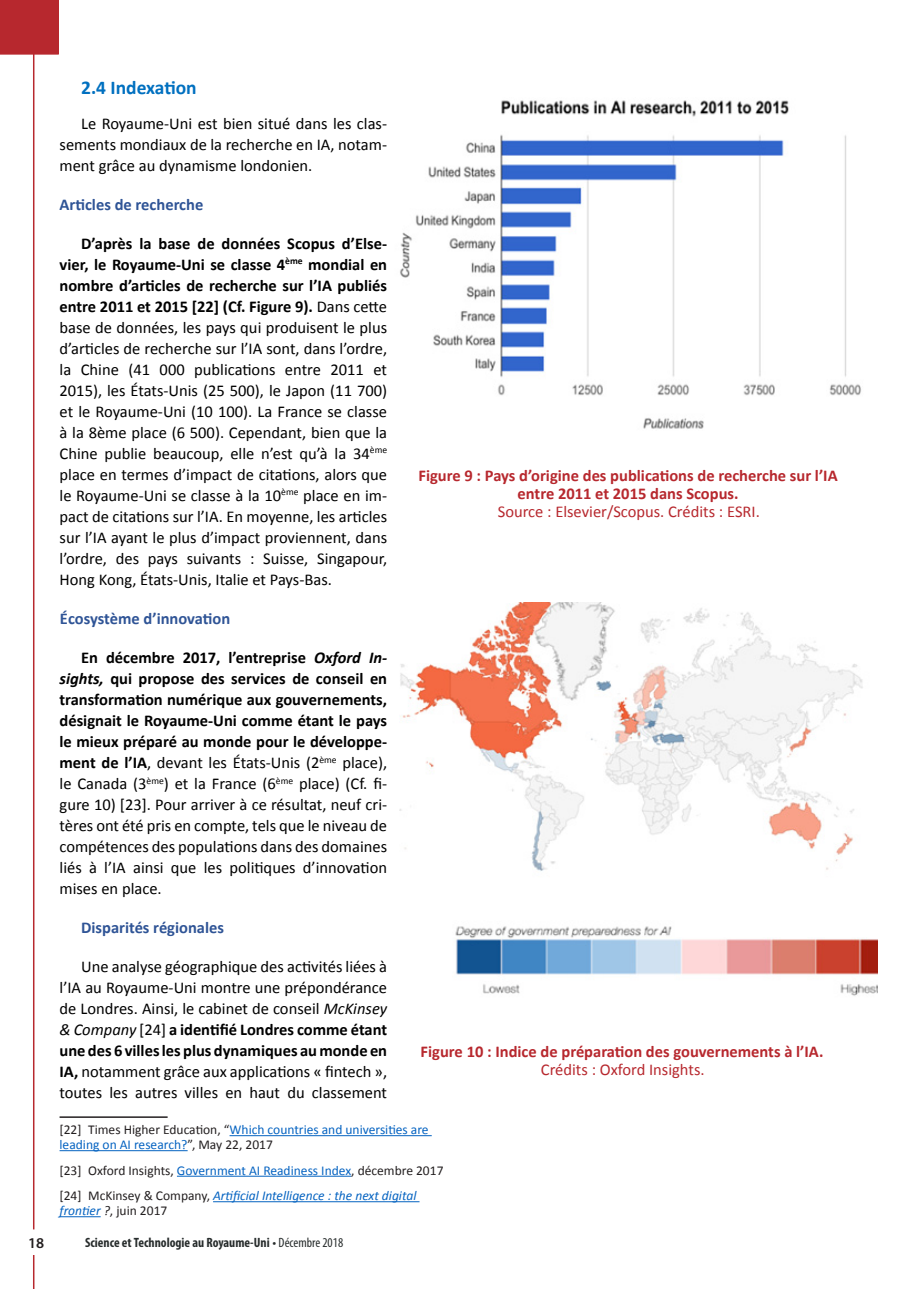
<style>
.page{position:relative;width:919px;height:1289px;background:#fff}
.page>*{position:absolute;margin:0;border:0;box-sizing:border-box;transform-origin:0 0}
.Normal_wrd_7{font:700 19.5px "Calibri";color:#0070c0}
.Normal_wrd_9{font:16.5px/21px "Calibri";color:#000;text-align:justify}
.rdp-legends-Figures{font:700 16.5px/18px "Calibri";color:#b7282e;text-align:center}
.Normal_wrd_9-2{font:700 16.5px "Calibri";color:#2f5496}
.t1{font:600 15px "Myriad Pro";color:#231f20}
.rdp-footnote{font:13.5px/15px "Calibri";color:#0563c1}
.rdp-footnote-2{font:italic 13.5px/15px "Calibri";color:#0563c1}
.rdp-footnote-3{font:13.5px "Calibri";color:#231f20}
.t2{font:700 condensed 13.5px "Myriad Pro";color:#272c2c}
.s1{font-weight:700}
.s2{font-weight:700;font-style:italic}
.s3{font-style:italic}
.s4{color:#231f20}
.s5{color:#0563c1}
.s6{font-style:normal;color:#231f20}
.s7{font-weight:400}
.s8{font-weight:400;font-stretch:normal}
</style>
<div class="page">
<hr style="left:33px;top:0;width:1px;height:1288px;background:#b7282e">
<div style="left:14px;top:1230px;width:45px;height:24px;background:#fff"></div>
<div style="left:0;top:0;width:58px;height:54px;background:#b7282e"></div>
<div style="left:0;top:0;width:59px;height:55px;border:2px solid #b7282e"></div>
<hr style="left:60px;top:1116px;width:108px;height:1px;background:#231f20">
<hr style="left:229px;top:1135px;width:202px;height:1px;background:#0563c1">
<hr style="left:60px;top:1150px;width:128px;height:1px;background:#0563c1">
<hr style="left:177px;top:1175px;width:174px;height:1px;background:#0563c1">
<hr style="left:213px;top:1201px;width:206px;height:1px;background:#0563c1">
<hr style="left:60px;top:1216px;width:41px;height:1px;background:#0563c1">
<img style="left:399px;top:602px;width:478px;height:394px">
<img style="left:400px;top:100px;width:461px;height:329px">
<p class="Normal_wrd_7" style="left:81px;top:75px;width:117px">2.4 Indexation</p>
<p class="Normal_wrd_9" style="left:60px;top:113px;width:329px;text-indent:22px">Le Royaume-Uni est bien situé dans les clas&shy;sements mondiaux de la recherche en IA, notam&shy;ment grâce au dynamisme londonien.</p>
<p class="Normal_wrd_9-2" style="left:60px;top:194px;width:145px">Articles de recherche</p>
<p class="Normal_wrd_9" style="left:60px;top:233px;width:329px;text-indent:22px"><span class="s1">D’après la base de données Scopus d’Else&shy;vier, le Royaume-Uni se classe 4</span><sup>ème</sup> <span class="s1">mondial en nombre d’articles de recherche sur l’IA publiés entre 2011 et 2015 [22] (Cf. Figure 9).</span> Dans cette base de données, les pays qui produisent le plus d’articles de recherche sur l’IA sont, dans l’ordre, la Chine (41 000 publications entre 2011 et 2015), les États-Unis (25 500), le Japon (11 700) et le Royaume-Uni (10 100). La France se classe à la 8ème place (6 500). Cependant, bien que la Chine publie beaucoup, elle n’est qu’à la 34<sup>ème </sup>place en termes d’impact de citations, alors que le Royaume-Uni se classe à la 10<sup>ème</sup> place en im&shy;pact de citations sur l’IA. En moyenne, les articles sur l’IA ayant le plus d’impact proviennent, dans l’ordre, des pays suivants : Suisse, Singapour, Hong Kong, États-Unis, Italie et Pays-Bas.</p>
<p class="Normal_wrd_9-2" style="left:60px;top:608px;width:172px">Écosystème d’innovation</p>
<p class="Normal_wrd_9" style="left:60px;top:647px;width:329px;text-indent:22px"><span class="s1">En décembre 2017, l’entreprise</span> <span class="s2">Oxford In&shy;sights,</span> <span class="s1">qui propose des services de conseil en transformation numérique aux gouvernements, désignait le Royaume-Uni comme étant le pays le mieux préparé au monde pour le développe&shy;ment de l’IA</span>, devant les États-Unis (2<sup>ème</sup> place), le Canada (3<sup>ème</sup>) et la France (6<sup>ème</sup> place) (Cf. fi&shy;gure 10) [23]. Pour arriver à ce résultat, neuf cri&shy;tères ont été pris en compte, tels que le niveau de compétences des populations dans des domaines liés à l’IA ainsi que les politiques d’innovation mises en place.</p>
<p class="Normal_wrd_9-2" style="left:81px;top:917px;width:144px">Disparités régionales</p>
<p class="Normal_wrd_9" style="left:60px;top:956px;width:329px;text-indent:22px">Une analyse géographique des activités liées à l’IA au Royaume-Uni montre une prépondérance de Londres. Ainsi, le cabinet de conseil <span class="s3">McKinsey &amp; Company</span> [24] <span class="s1">a identifié Londres comme étant une des 6 villes les plus dynamiques au monde en IA,</span> notamment grâce aux applications « fintech », toutes les autres villes en haut du classement</p>
<p class="rdp-footnote" style="left:60px;top:1122px;width:370px"><span class="s4">[22] Times Higher Education, “</span>Which countries and universities are leading on AI research?<span class="s4">”, May 22, 2017</span></p>
<p class="rdp-footnote-3" style="left:60px;top:1161px;width:385px">[23] Oxford Insights, <span class="s5">Government AI Readiness Index</span>, décembre 2017</p>
<p class="rdp-footnote-2" style="left:60px;top:1187px;width:358px"><span class="s6">[24] McKinsey &amp; Company,</span> Artificial Intelligence : the next digital frontier <span class="s4">?</span><span class="s6">, juin 2017</span></p>
<p class="rdp-legends-Figures" style="left:418px;top:466px;width:420px">Figure 9 : Pays d’origine des publications de recherche sur l’IA entre 2011 et 2015 dans Scopus.<br><span class="s7">Source : Elsevier/Scopus. Crédits : ESRI.</span></p>
<p class="rdp-legends-Figures" style="left:420px;top:1042px;width:404px">Figure 10 : Indice de préparation des gouvernements à l’IA.<br><span class="s7">Crédits : Oxford Insights.</span></p>
<p class="t1" style="left:28px;top:1233px;width:18px">18</p>
<p class="t2" style="left:85px;top:1234px;width:259px">Science et Technologie au Royaume-Uni <span class="s8">•</span> <span class="s7">Décembre 2018</span></p>
</div>
